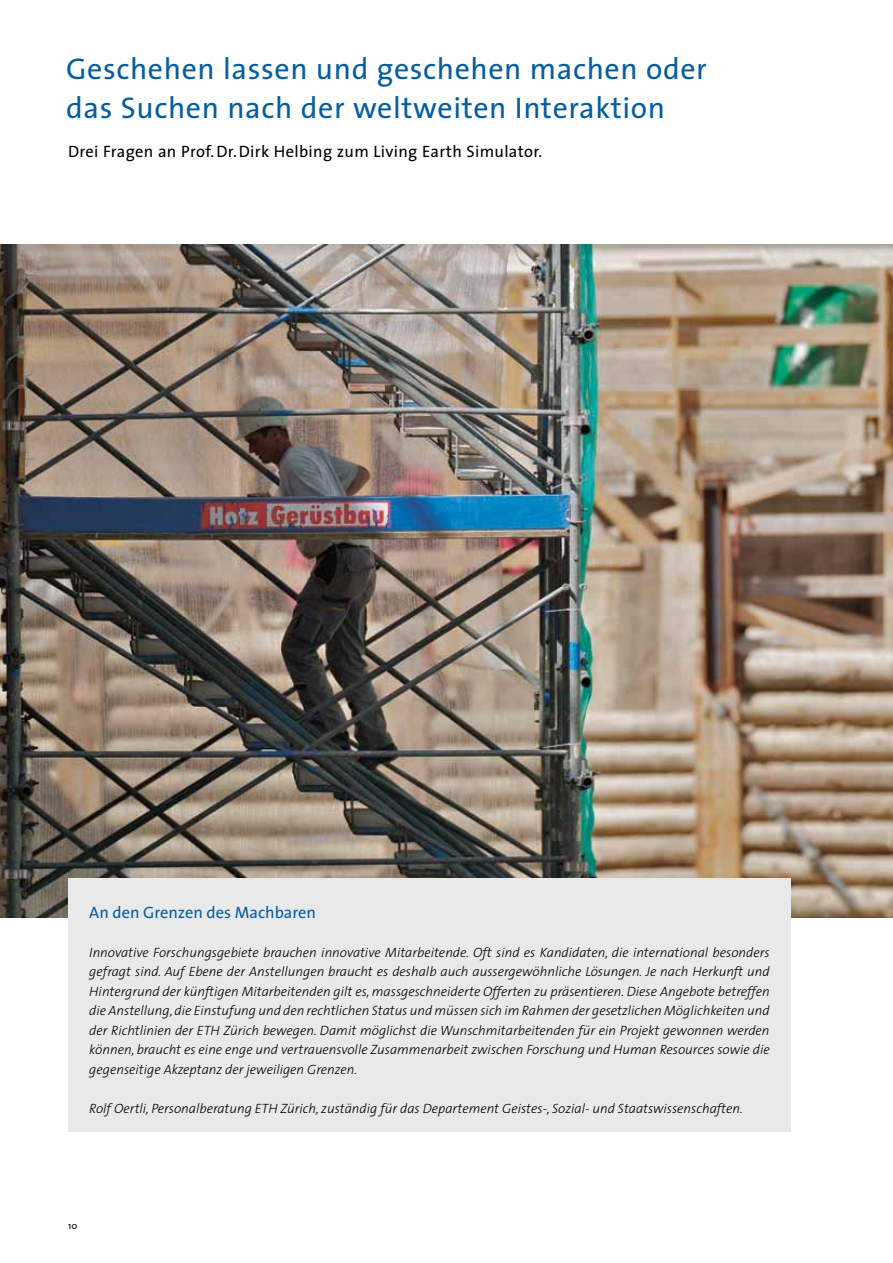
<style>
.page{position:relative;width:893px;height:1263px;background:#fff}
.page>*{position:absolute;margin:0;border:0;box-sizing:border-box;transform-origin:0 0}
.t1{font:30px/39px "The Sans";letter-spacing:.02em;color:#065da0}
.t2{font:16.5px "The Sans";letter-spacing:.02em;color:#000}
.t3{font:16.5px "The Sans";color:#065da0}
.t4{font:italic 300 13.5px/19.5px "The Sans";color:#000;text-align:justify}
.t5{font:9.75px "The Sans";color:#000}
</style>
<div class="page">
<img style="left:0;top:244px;width:893px;height:674px">
<div style="left:68px;top:879px;width:723px;height:253px;background:#e9e9e9"></div>
<h1 class="t1" style="left:66px;top:49px;width:642px">Geschehen lassen und geschehen machen oder das Suchen nach der weltweiten Interaktion</h1>
<p class="t2" style="left:68px;top:138px;width:476px">Drei Fragen an Prof.Dr.Dirk Helbing zum Living Earth Simulator.</p>
<p class="t3" style="left:89px;top:898px;width:228px">An den Grenzen des Machbaren</p>
<p class="t4" style="left:89px;top:942px;width:682px">Innovative Forschungsgebiete brauchen innovative Mitarbeitende. Oft sind es Kandidaten, die international besonders gefragt sind. Auf Ebene der Anstellungen braucht es deshalb auch aussergewöhnliche Lösungen. Je nach Herkunft und Hintergrund der künftigen Mitarbeitenden gilt es, massgeschneiderte Offerten zu präsentieren. Diese Angebote betreffen die Anstellung, die Einstufung und den rechtlichen Status und müssen sich im Rahmen der gesetzlichen Möglichkeiten und der Richtlinien der ETH Zürich bewegen. Damit möglichst die Wunschmitarbeitenden für ein Projekt gewonnen werden können, braucht es eine enge und vertrauensvolle Zusammenarbeit zwischen Forschung und Human Resources sowie die gegenseitige Akzeptanz der jeweiligen Grenzen.</p>
<p class="t4" style="left:89px;top:1098px;width:655px">Rolf Oertli, Personalberatung ETH Zürich, zuständig für das Departement Geistes-, Sozial- und Staatswissenschaften.</p>
<p class="t5" style="left:68px;top:1217px;width:11px">10</p>
</div>
